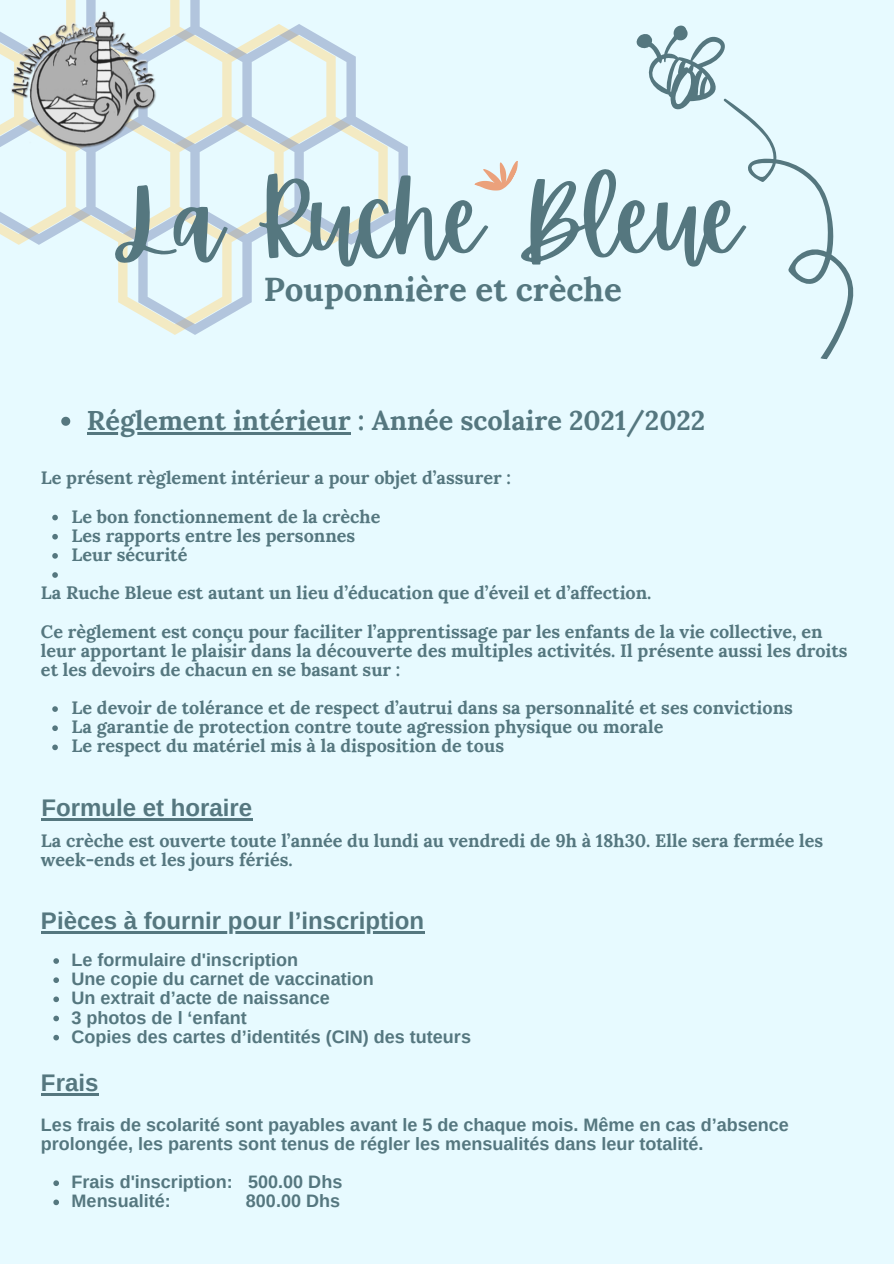
<style>
.page{position:relative;width:894px;height:1264px;background:#fff}
.page>*{position:absolute;margin:0;border:0;box-sizing:border-box;transform-origin:0 0}
.t1{font:96.6px "Apricots";color:#55777f}
.t2{font:700 33px "Lora";color:#55777f}
.t3{font:700 27px "Lora";color:#55777f}
.t4{font:700 24px "Arimo";color:#55777f}
.t5{font:700 18px/19.2px "Lora";color:#55777f}
.t6{font:700 18px/19.2px "Arimo";color:#55777f}
</style>
<div class="page">
<div style="left:0;top:0;width:893px;height:1263px;background:#e7faff"></div>
<svg style="left:0;top:0;width:408px;height:335px"></svg>
<svg style="left:636px;top:25px;width:89px;height:85px"></svg>
<svg style="left:687px;top:98px;width:167px;height:262px"></svg>
<svg style="left:474px;top:161px;width:44px;height:30px"></svg>
<img style="left:0;top:0;width:168px;height:147px">
<svg style="left:61px;top:417px;width:9px;height:9px"></svg>
<hr style="left:87px;top:432px;width:264px;height:3px;background:#55777f">
<svg style="left:52px;top:514px;width:6px;height:6px"></svg>
<svg style="left:52px;top:534px;width:6px;height:5px"></svg>
<svg style="left:52px;top:553px;width:6px;height:5px"></svg>
<svg style="left:52px;top:572px;width:6px;height:6px"></svg>
<svg style="left:52px;top:706px;width:6px;height:6px"></svg>
<svg style="left:52px;top:725px;width:6px;height:6px"></svg>
<svg style="left:52px;top:744px;width:6px;height:6px"></svg>
<hr style="left:41px;top:818px;width:211px;height:2px;background:#55777f">
<hr style="left:41px;top:931px;width:383px;height:2px;background:#55777f">
<svg style="left:53px;top:958px;width:6px;height:5px"></svg>
<svg style="left:53px;top:977px;width:6px;height:6px"></svg>
<svg style="left:53px;top:996px;width:6px;height:6px"></svg>
<svg style="left:53px;top:1015px;width:6px;height:6px"></svg>
<svg style="left:53px;top:1034px;width:6px;height:6px"></svg>
<hr style="left:41px;top:1093px;width:57px;height:2px;background:#55777f">
<svg style="left:53px;top:1180px;width:6px;height:5px"></svg>
<svg style="left:53px;top:1199px;width:6px;height:6px"></svg>
<p class="t1" style="left:119px;top:165px;width:623px">La Ruche Bleue</p>
<p class="t2" style="left:264px;top:268px;width:359px">Pouponnière et crèche</p>
<p class="t3" style="left:87px;top:403px;width:619px">Réglement intérieur : Année scolaire 2021/2022</p>
<p class="t5" style="left:41px;top:468px;width:471px">Le présent règlement intérieur a pour objet d’assurer :</p>
<p class="t5" style="left:72px;top:506px;width:310px">Le bon fonctionnement de la crèche</p>
<p class="t5" style="left:72px;top:525px;width:285px">Les rapports entre les personnes</p>
<p class="t5" style="left:72px;top:544px;width:117px">Leur sécurité</p>
<p class="t5" style="left:41px;top:583px;width:612px">La Ruche Bleue est autant un lieu d’éducation que d’éveil et d’affection.</p>
<p class="t5" style="left:41px;top:621px;width:808px">Ce règlement est conçu pour faciliter l’apprentissage par les enfants de la vie collective, en leur apportant le plaisir dans la découverte des multiples activités. Il présente aussi les droits et les devoirs de chacun en se basant sur :</p>
<p class="t5" style="left:72px;top:698px;width:722px">Le devoir de tolérance et de respect d’autrui dans sa personnalité et ses convictions</p>
<p class="t5" style="left:72px;top:717px;width:593px">La garantie de protection contre toute agression physique ou morale</p>
<p class="t5" style="left:72px;top:736px;width:434px">Le respect du matériel mis à la disposition de tous</p>
<p class="t4" style="left:41px;top:794px;width:212px">Formule et horaire</p>
<p class="t5" style="left:41px;top:831px;width:783px">La crèche est ouverte toute l’année du lundi au vendredi de 9h à 18h30. Elle sera fermée les week-ends et les jours fériés.</p>
<p class="t4" style="left:41px;top:907px;width:384px">Pièces à fournir pour l’inscription</p>
<p class="t6" style="left:72px;top:950px;width:228px">Le formulaire d'inscription</p>
<p class="t6" style="left:72px;top:969px;width:304px">Une copie du carnet de vaccination</p>
<p class="t6" style="left:72px;top:988px;width:260px">Un extrait d’acte de naissance</p>
<p class="t6" style="left:72px;top:1007px;width:176px">3 photos de l ‘enfant</p>
<p class="t6" style="left:72px;top:1026px;width:401px">Copies des cartes d’identités (CIN) des tuteurs</p>
<p class="t4" style="left:41px;top:1069px;width:59px">Frais</p>
<p class="t6" style="left:41px;top:1114px;width:749px">Les frais de scolarité sont payables avant le 5 de chaque mois. Même en cas d’absence prolongée, les parents sont tenus de régler les mensualités dans leur totalité.</p>
<p class="t6" style="left:72px;top:1172px;width:272px">Frais d'inscription: 500.00 Dhs</p>
<p class="t6" style="left:72px;top:1191px;width:101px">Mensualité:</p>
<p class="t6" style="left:246px;top:1191px;width:96px">800.00 Dhs</p>
</div>
